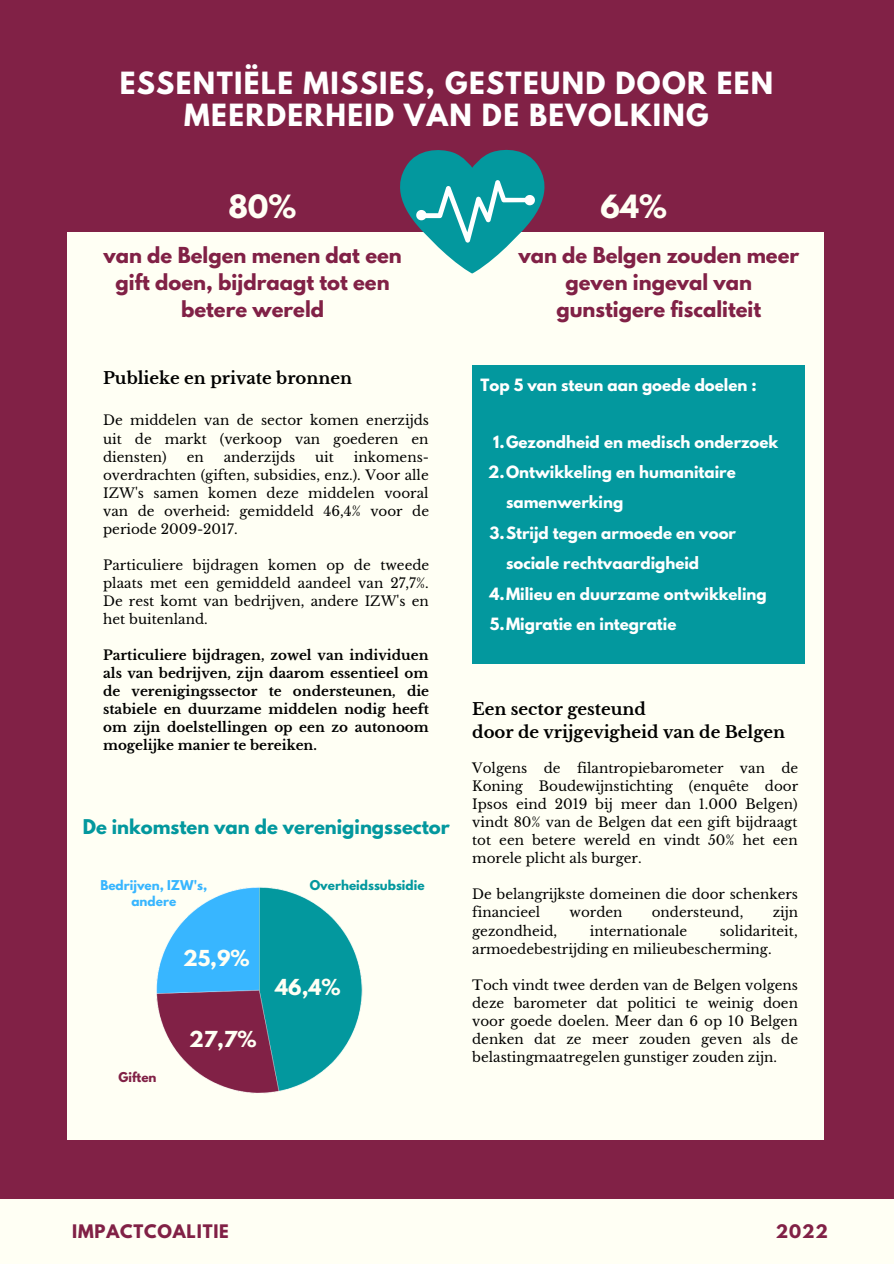
<style>
.page{position:relative;width:894px;height:1264px;background:#fff}
.page>*{position:absolute;margin:0;border:0;box-sizing:border-box;transform-origin:0 0}
.t1{font:700 28.35px "League Spartan";color:#fffff4}
.t2{font:700 27.15px/31.5px "League Spartan";letter-spacing:.05em;color:#fff;text-align:center}
.t3{font:700 19.5px/27px "League Spartan";color:#812146;text-align:center}
.t4{font:700 19.5px "League Spartan";color:#fffff4}
.t5{font:700 18px "League Spartan";color:#03989e}
.t6{font:700 16.5px "Libre Baskerville";color:#000}
.t7{font:700 16.5px "League Spartan";letter-spacing:.05em;color:#812146}
.t8{font:700 15px/30.5px "League Spartan";color:#fff}
.t9{font:13.5px/18px "Libre Baskerville";color:#000;text-align:justify}
.t10{font:700 13.5px/18px "Libre Baskerville";color:#000;text-align:justify}
.t11{font:700 12px "League Spartan";color:#38b6ff}
.t12{font:700 12px "League Spartan";color:#03989e}
.t13{font:700 12px "League Spartan";color:#812146}
</style>
<div class="page">
<div style="left:0;top:0;width:893px;height:1263px;background:#812146"></div>
<div style="left:68px;top:231px;width:755px;height:908px;background:#fffff4"></div>
<div style="left:0;top:1198px;width:893px;height:65px;background:#fffff4"></div>
<div style="left:472px;top:365px;width:332px;height:299px;background:#03989e"></div>
<svg style="left:389px;top:149px;width:166px;height:124px"></svg>
<img style="left:156px;top:887px;width:207px;height:207px">
<p class="t2" style="left:120px;top:71px;width:655px">ESSENTIËLE MISSIES, GESTEUND DOOR EEN<br>MEERDERHEID VAN DE BEVOLKING</p>
<p class="t1" style="left:228px;top:192px;width:69px">80%</p>
<p class="t1" style="left:600px;top:192px;width:68px">64%</p>
<p class="t3" style="left:103px;top:244px;width:300px">van de Belgen menen dat een gift doen, bijdraagt tot een betere wereld</p>
<p class="t3" style="left:518px;top:244px;width:282px">van de Belgen zouden meer geven ingeval van gunstigere fiscaliteit</p>
<p class="t6" style="left:103px;top:368px;width:250px">Publieke en private bronnen</p>
<p class="t9" style="left:103px;top:412px;width:327px">De middelen van de sector komen enerzijds uit de markt (verkoop van goederen en diensten)</p>
<p class="t9" style="left:103px;top:448px;width:327px;text-indent:251px">inkomens&shy;overdrachten (giften, subsidies, enz.). Voor alle IZW's samen komen deze middelen vooral van de overheid: gemiddeld 46,4% voor de periode 2009-2017.</p>
<p class="t9" style="left:103px;top:556px;width:327px">Particuliere bijdragen komen op de tweede plaats met een gemiddeld aandeel van 27,7%.<br>De rest komt van bedrijven, andere IZW's en het buitenland.</p>
<p class="t10" style="left:103px;top:646px;width:327px">Particuliere bijdragen, zowel van individuen als van bedrijven, zijn daarom essentieel om de verenigingssector te ondersteunen, die stabiele en duurzame middelen nodig heeft om zijn doelstellingen op een zo autonoom mogelijke manier te bereiken.</p>
<p class="t9" style="left:187px;top:448px;width:19px">en</p>
<p class="t9" style="left:223px;top:448px;width:73px">anderzijds</p>
<p class="t9" style="left:315px;top:448px;width:20px">uit</p>
<p class="t5" style="left:83px;top:818px;width:368px">De inkomsten van de verenigingssector</p>
<p class="t11" style="left:100px;top:879px;width:108px">Bedrijven, IZW's,</p>
<p class="t12" style="left:309px;top:879px;width:116px">Overheidssubsidie</p>
<p class="t11" style="left:131px;top:895px;width:46px">andere</p>
<p class="t13" style="left:118px;top:1071px;width:40px">Giften</p>
<p class="t4" style="left:183px;top:948px;width:68px">25,9%</p>
<p class="t4" style="left:189px;top:1029px;width:69px">27,7%</p>
<p class="t4" style="left:275px;top:977px;width:67px">46,4%</p>
<p class="t8" style="left:480px;top:372px;width:277px">Top 5 van steun aan goede doelen :</p>
<p class="t8" style="left:493px;top:428px;width:286px">1.Gezondheid en medisch onderzoek</p>
<p class="t8" style="left:506px;top:458px;width:231px;text-indent:-18px">2.Ontwikkeling en humanitaire samenwerking</p>
<p class="t8" style="left:506px;top:519px;width:231px;text-indent:-17px">3.Strijd tegen armoede en voor sociale rechtvaardigheid</p>
<p class="t8" style="left:489px;top:580px;width:279px">4.Milieu en duurzame ontwikkeling</p>
<p class="t8" style="left:489px;top:610px;width:188px">5.Migratie en integratie</p>
<p class="t6" style="left:472px;top:699px;width:175px">Een sector gesteund</p>
<p class="t6" style="left:472px;top:722px;width:314px">door de vrijgevigheid van de Belgen</p>
<p class="t9" style="left:472px;top:759px;width:327px">Volgens de filantropiebarometer van de Koning Boudewijnstichting (enquête door Ipsos eind 2019 bij meer dan 1.000 Belgen) vindt 80% van de Belgen dat een gift bijdraagt tot een betere wereld en vindt 50% het een morele plicht als burger.</p>
<p class="t9" style="left:472px;top:885px;width:327px">De belangrijkste domeinen die door schenkers financieel</p>
<p class="t9" style="left:569px;top:903px;width:54px">worden</p>
<p class="t9" style="left:651px;top:903px;width:93px">ondersteund,</p>
<p class="t9" style="left:772px;top:903px;width:27px">zijn</p>
<p class="t9" style="left:472px;top:921px;width:327px;text-indent:247px">solidariteit, armoedebestrijding en milieubescherming.</p>
<p class="t9" style="left:472px;top:975px;width:327px">Toch vindt twee derden van de Belgen volgens deze barometer dat politici te weinig doen voor goede doelen. Meer dan 6 op 10 Belgen denken dat ze meer zouden geven als de belastingmaatregelen gunstiger zouden zijn.</p>
<p class="t9" style="left:472px;top:921px;width:87px">gezondheid,</p>
<p class="t9" style="left:589px;top:921px;width:99px">internationale</p>
<p class="t7" style="left:72px;top:1222px;width:158px">IMPACTCOALITIE</p>
<p class="t7" style="left:775px;top:1222px;width:53px">2022</p>
</div>
